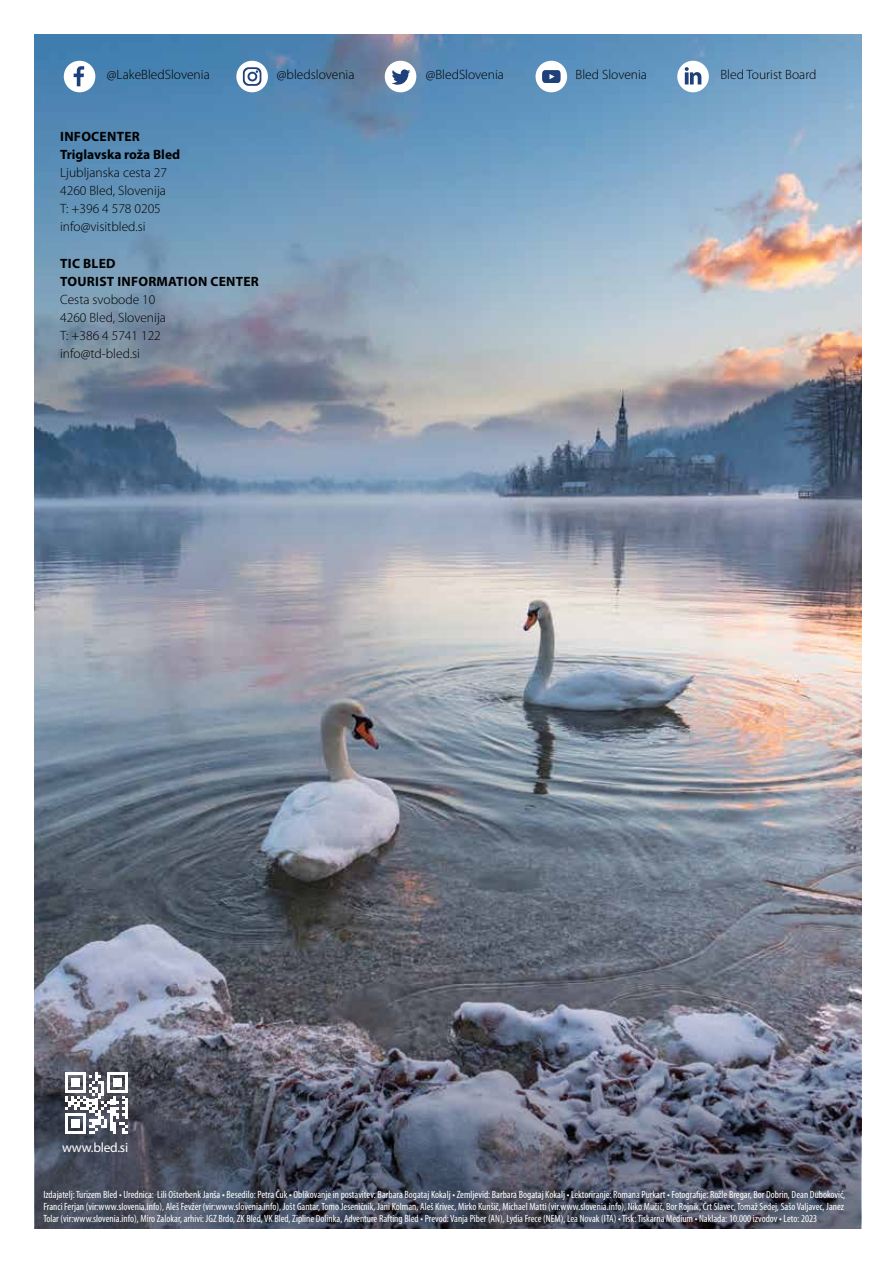
<style>
.page{position:relative;width:893px;height:1263px;background:#fff}
.page>*{position:absolute;margin:0;border:0;box-sizing:border-box;transform-origin:0 0}
.t1{font:300 13.5px/18px "Myriad Pro";color:#000}
.t2{font:700 13.5px/18px "Myriad Pro";letter-spacing:.02em;color:#000}
.t3{font:700 13.5px/18px "Myriad Pro";color:#000}
.t4{font:13.5px "Myriad Pro";letter-spacing:-.02em;color:#fff}
.t5{font:condensed 10.5px/12px "Myriad Pro";color:#fff;text-align:justify}
</style>
<div class="page">
<img style="left:34px;top:34px;width:827px;height:1195px">
<svg style="left:35px;top:1035px;width:825px;height:193px;background:#575c6d"></svg>
<div style="left:64px;top:61px;width:31px;height:31px;background:#fff;border-radius:50%"></div>
<svg style="left:74px;top:66px;width:10px;height:20px"></svg>
<div style="left:236px;top:61px;width:32px;height:31px;background:#fff;border-radius:50%"></div>
<svg style="left:243px;top:67px;width:18px;height:19px"></svg>
<div style="left:385px;top:61px;width:31px;height:31px;background:#fff;border-radius:50%"></div>
<svg style="left:392px;top:69px;width:18px;height:16px"></svg>
<div style="left:535px;top:61px;width:32px;height:31px;background:#fff;border-radius:50%"></div>
<svg style="left:542px;top:70px;width:19px;height:13px"></svg>
<div style="left:677px;top:61px;width:32px;height:31px;background:#fff;border-radius:50%"></div>
<svg style="left:685px;top:67px;width:16px;height:17px"></svg>
<svg style="left:65px;top:1071px;width:63px;height:63px"></svg>
<p class="t1" style="left:107px;top:66px;width:104px">@LakeBledSlovenia</p>
<p class="t1" style="left:277px;top:66px;width:79px">@bledslovenia</p>
<p class="t1" style="left:426px;top:66px;width:80px">@BledSlovenia</p>
<p class="t1" style="left:576px;top:66px;width:73px">Bled Slovenia</p>
<p class="t1" style="left:720px;top:66px;width:98px">Bled Tourist Board</p>
<p class="t3" style="left:60px;top:127px;width:122px">INFOCENTER<br>Triglavska roža Bled</p>
<p class="t1" style="left:60px;top:164px;width:108px">Ljubljanska cesta 27<br>4260 Bled, Slovenija<br>T: +396 4 578 0205 info@visitbled.si</p>
<p class="t2" style="left:60px;top:254px;width:200px">TIC BLED<br>TOURIST INFORMATION CENTER</p>
<p class="t1" style="left:60px;top:291px;width:107px">Cesta svobode 10<br>4260 Bled, Slovenija<br>T: +386 4 5741 122 info@td-bled.si</p>
<p class="t4" style="left:62px;top:1139px;width:68px">www.bled.si</p>
<p class="t5" style="left:43px;top:1188px;width:803px">Izdajatelj: Turizem Bled • Urednica: Lili Ošterbenk Janša • Besedilo: Petra Čuk • Oblikovanje in postavitev: Barbara Bogataj Kokalj • Zemljevid: Barbara Bogataj Kokalj • Lektoriranje: Romana Purkart • Fotografije: Rožle Bregar, Bor Dobrin, Dean Duboković, Franci Ferjan (vir:www.slovenia.info), Aleš Fevžer (vir:www.slovenia.info), Jošt Gantar, Tomo Jeseničnik, Jani Kolman, Aleš Krivec, Mirko Kunšič, Michael Matti (vir.www.slovenia.info), Niko Mučič, Bor Rojnik, Črt Slavec, Tomaž Sedej, Sašo Valjavec, Janez Tolar (vir:www.slovenia.info), Miro Zalokar, arhivi: JGZ Brdo, ZK Bled, VK Bled, Zipline Dolinka, Adventure Rafting Bled • Prevod: Vanja Piber (AN), Lydia Frece (NEM), Lea Novak (ITA) • Tisk: Tiskarna Medium • Naklada: 10.000 izvodov • Leto: 2023</p>
</div>
